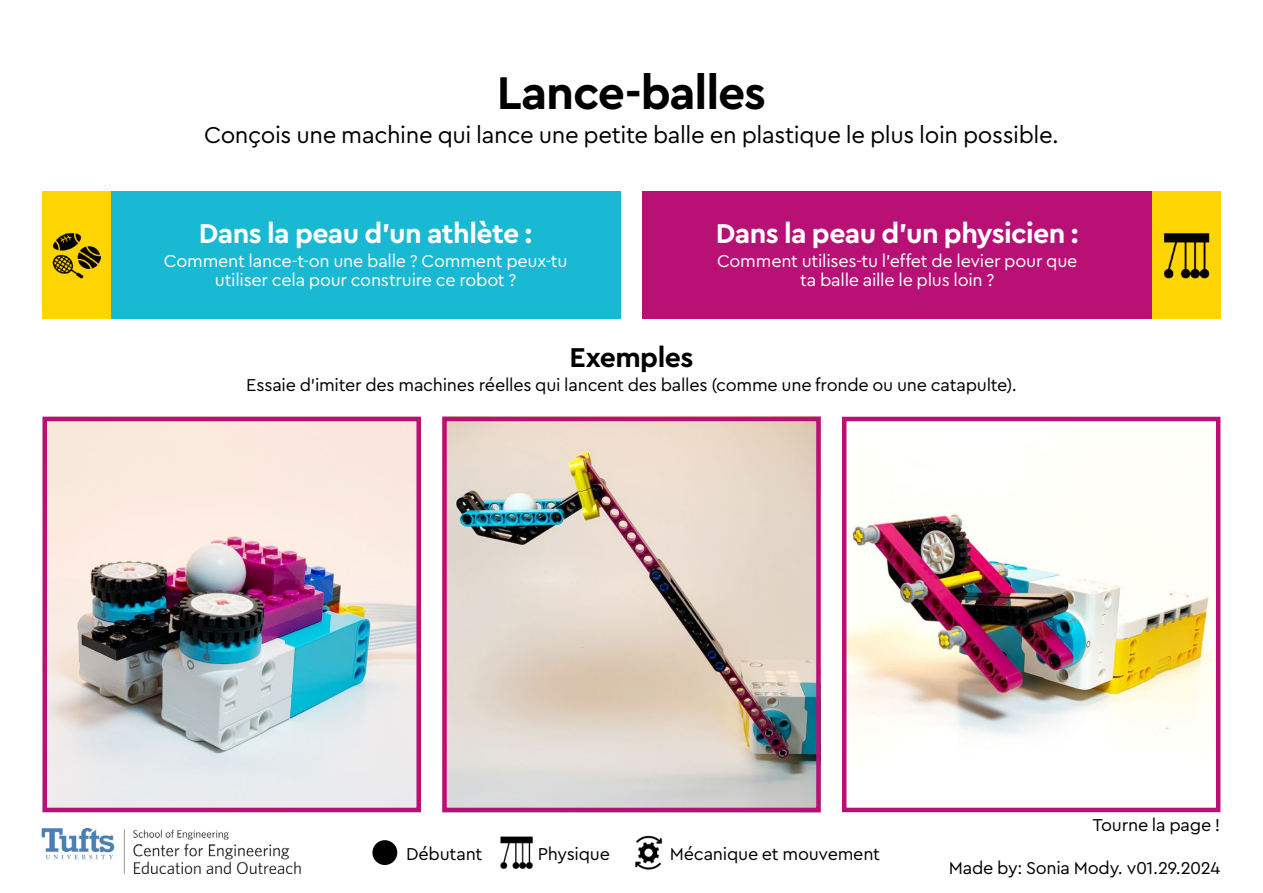
<style>
.page{position:relative;width:1263px;height:893px;background:#fff}
.page>*{position:absolute;margin:0;border:0;box-sizing:border-box;transform-origin:0 0}
.t1{font:700 48px "Cera Pro";letter-spacing:-.025em;color:#000}
.t2{font:700 28.5px "Cera Pro";letter-spacing:-.02em;color:#fff}
.t3{font:700 28.5px "Cera Pro";letter-spacing:-.02em;color:#000}
.t4{font:24px "Cera Pro";letter-spacing:-.015em;color:#000}
.t5{font:18px "Cera Pro";letter-spacing:-.015em;color:#000}
.t6{font:18px/19.5px "Cera Pro";letter-spacing:-.015em;color:#fff;text-align:center}
</style>
<div class="page">
<div style="left:111px;top:191px;width:510px;height:128px;background:#19b8d3"></div>
<img style="left:48px;top:422px;width:368px;height:385px">
<div style="left:43px;top:417px;width:378px;height:395px;border:4px solid #b91075"></div>
<img style="left:447px;top:422px;width:369px;height:385px">
<div style="left:442px;top:417px;width:379px;height:395px;border:4px solid #b91075"></div>
<img style="left:847px;top:513px;width:368px;height:222px">
<div style="left:842px;top:417px;width:378px;height:395px;border:4px solid #b91075"></div>
<div style="left:642px;top:191px;width:510px;height:128px;background:#b91075"></div>
<div style="left:43px;top:191px;width:68px;height:128px;background:#ffd500"></div>
<img style="left:53px;top:232px;width:47px;height:47px">
<div style="left:1152px;top:191px;width:68px;height:128px;background:#ffd500"></div>
<img style="left:1163px;top:233px;width:47px;height:46px">
<img style="left:41px;top:829px;width:260px;height:45px">
<div style="left:372px;top:840px;width:25px;height:25px;background:#000;border-radius:50%"></div>
<img style="left:500px;top:836px;width:33px;height:33px">
<img style="left:635px;top:836px;width:28px;height:34px">
<h1 class="t1" style="left:497px;top:61px;width:271px">Lance-balles</h1>
<h3 class="t4" style="left:204px;top:119px;width:856px">Conçois une machine qui lance une petite balle en plastique le plus loin possible.</h3>
<h2 class="t2" style="left:199px;top:214px;width:335px">Dans la peau d’un athlète :</h2>
<p class="t6" style="left:164px;top:250px;width:405px">Comment lance-t-on une balle ? Comment peux-tu utiliser cela pour construire ce robot ?</p>
<h2 class="t2" style="left:716px;top:214px;width:365px">Dans la peau d’un physicien :</h2>
<p class="t6" style="left:717px;top:250px;width:362px">Comment utilises-tu l’effet de levier pour que ta balle aille le plus loin ?</p>
<h2 class="t3" style="left:570px;top:339px;width:125px">Exemples</h2>
<p class="t5" style="left:246px;top:373px;width:772px">Essaie d’imiter des machines réelles qui lancent des balles (comme une fronde ou une catapulte).</p>
<p class="t5" style="left:1092px;top:813px;width:130px">Tourne la page !</p>
<p class="t5" style="left:406px;top:842px;width:78px">Débutant</p>
<p class="t5" style="left:538px;top:842px;width:74px">Physique</p>
<p class="t5" style="left:670px;top:842px;width:212px">Mécanique et mouvement</p>
<p class="t5" style="left:949px;top:856px;width:273px">Made by: Sonia Mody. v01.29.2024</p>
</div>
